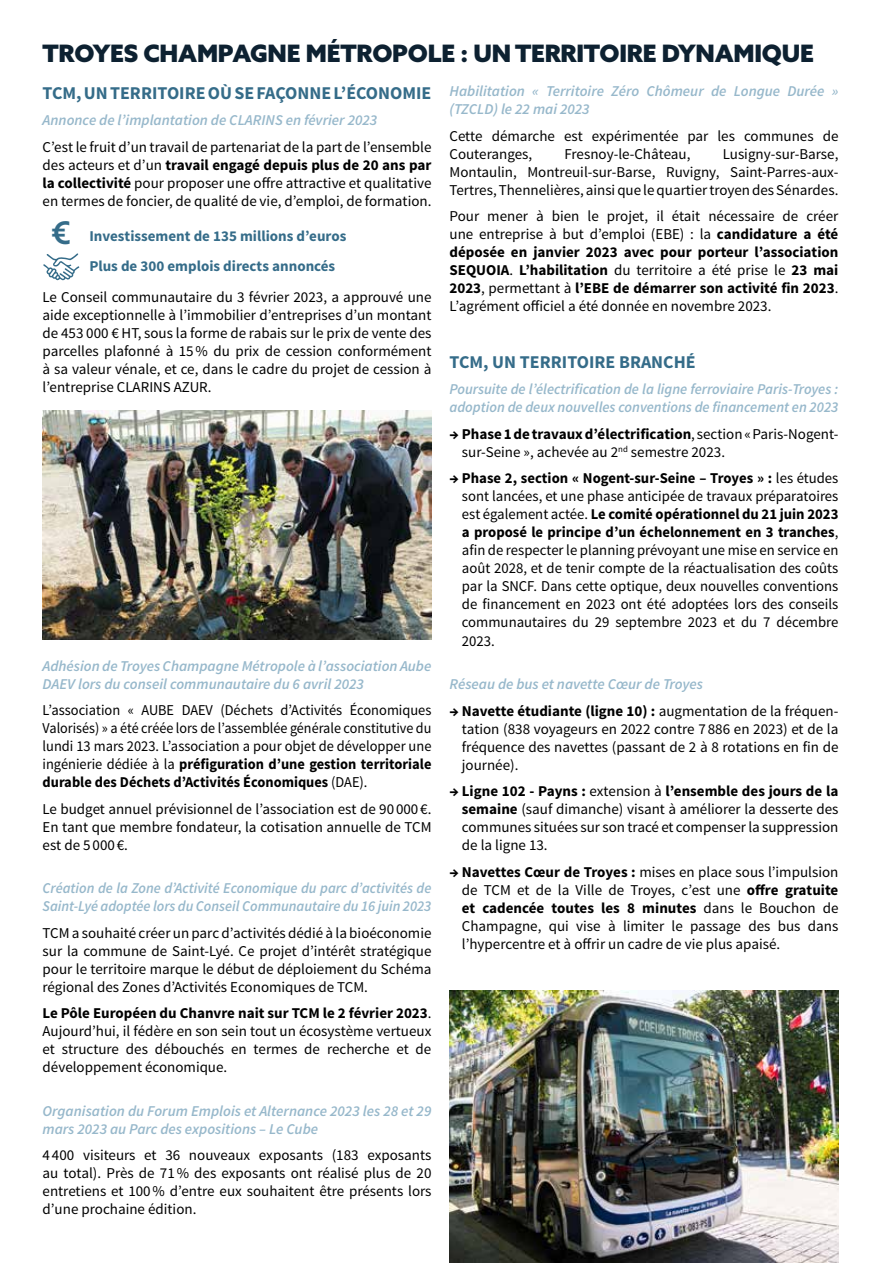
<style>
.page{position:relative;width:881px;height:1263px;background:#fff}
.page>*{position:absolute;margin:0;border:0;box-sizing:border-box;transform-origin:0 0}
.t1{font:500 31.2px "Azo Sans";color:#356c89}
.t2{font:900 24px "Azo Sans";letter-spacing:-.01em;color:#0d2131}
.t3{font:700 18px "Source Sans Pro";color:#356c89}
.t4{font:15px/18px "Source Sans Pro";color:#000;text-align:justify}
.t5{font:italic 600 15px/18px "Source Sans Pro";color:#97b8cb}
.t6{font:15px/18px "Source Sans Pro";color:#000;text-align:justify;scale:.96 1}
.t7{font:italic 600 15px/18px "Source Sans Pro";color:#97b8cb;scale:.96 1}
.t8{font:700 15px/30.5px "Source Sans Pro";color:#356c89}
.s1{font-weight:700}
</style>
<div class="page">
<img style="left:43px;top:410px;width:388px;height:230px">
<img style="left:449px;top:991px;width:389px;height:272px">
<svg style="left:43px;top:253px;width:36px;height:27px"></svg>
<h2 class="t2" style="left:43px;top:37px;width:772px">TROYES CHAMPAGNE MÉTROPOLE : UN TERRITOIRE DYNAMIQUE</h2>
<p class="t3" style="left:43px;top:81px;width:390px">TCM, UN TERRITOIRE OÙ SE FAÇONNE L’ÉCONOMIE</p>
<p class="t5" style="left:43px;top:111px;width:336px">Annonce de l’implantation de CLARINS en février 2023</p>
<p class="t4" style="left:43px;top:138px;width:390px">C’est le fruit d’un travail de partenariat de la part de l’ensemble des acteurs et d’un <span class="s1">travail engagé depuis plus de 20 ans par la collectivité</span> pour proposer une offre attractive et qualitative en termes de foncier, de qualité de vie, d’emploi, de formation.</p>
<p class="t8" style="left:89px;top:221px;width:258px">Investissement de 135 millions d’euros<br>Plus de 300 emplois directs annoncés</p>
<p class="t4" style="left:43px;top:288px;width:390px">Le Conseil communautaire du 3 février 2023, a approuvé une aide exceptionnelle à l’immobilier d’entreprises d’un montant de 453 000 € HT, sous la forme de rabais sur le prix de vente des parcelles plafonné à 15% du prix de cession conformément à sa valeur vénale, et ce, dans le cadre du projet de cession à l’entreprise CLARINS AZUR.</p>
<h1 class="t1" style="left:52px;top:212px;width:20px">€</h1>
<p class="t5" style="left:43px;top:657px;width:390px">Adhésion de Troyes Champagne Métropole à l’association Aube<br>DAEV lors du conseil communautaire du 6 avril 2023</p>
<p class="t6" style="left:43px;top:701px;width:406px">L’association « AUBE DAEV (Déchets d’Activités Économiques Valorisés) » a été créée lors de l’assemblée générale constitutive du lundi 13 mars 2023. L’association a pour objet de développer une ingénierie dédiée à la <span class="s1">préfiguration d’une gestion territoriale durable des Déchets d’Activités Économiques</span> (DAE).</p>
<p class="t4" style="left:43px;top:800px;width:390px">Le budget annuel prévisionnel de l’association est de 90000 €.<br>En tant que membre fondateur, la cotisation annuelle de TCM est de 5 000 €.</p>
<p class="t7" style="left:43px;top:879px;width:406px">Création de la Zone d’Activité Economique du parc d’activités de<br>Saint-Lyé adoptée lors du Conseil Communautaire du 16 juin 2023</p>
<p class="t4" style="left:43px;top:924px;width:390px">TCM a souhaité créer un parc d’activités dédié à la bioéconomie sur la commune de Saint-Lyé. Ce projet d’intérêt stratégique pour le territoire marque le début de déploiement du Schéma régional des Zones d’Activités Economiques de TCM.</p>
<p class="t4" style="left:43px;top:1004px;width:390px"><span class="s1">Le Pôle Européen du Chanvre nait sur TCM le 2 février 2023</span>.<br>Aujourd’hui, il fédère en son sein tout un écosystème vertueux et structure des débouchés en termes de recherche et de développement économique.</p>
<p class="t5" style="left:43px;top:1102px;width:390px">Organisation du Forum Emplois et Alternance 2023 les 28 et 29 mars 2023 au Parc des expositions – Le Cube</p>
<p class="t4" style="left:43px;top:1146px;width:390px">4 400 visiteurs et 36 nouveaux exposants (183 exposants au total). Près de 71% des exposants ont réalisé plus de 20 entretiens et 100% d’entre eux souhaitent être présents lors d’une prochaine édition.</p>
<p class="t5" style="left:449px;top:82px;width:390px">Habilitation « Territoire Zéro Chômeur de Longue Durée » (TZCLD) le 22 mai 2023</p>
<p class="t4" style="left:449px;top:127px;width:390px">Cette démarche est expérimentée par les communes de<br>Couteranges,</p>
<p class="t4" style="left:564px;top:145px;width:127px">Fresnoy-le-Château,</p>
<p class="t4" style="left:449px;top:145px;width:390px;text-indent:273px">Lusigny-sur-Barse, Montaulin, Montreuil-sur-Barse, Ruvigny, Saint-Parres-aux-Tertres, Thennelières, ainsi que le quartier troyen des Sénardes.</p>
<p class="t4" style="left:449px;top:208px;width:390px">Pour mener à bien le projet, il était nécessaire de créer une entreprise à but d’emploi (EBE) : la <span class="s1">candidature a été déposée en janvier 2023 avec pour porteur l’association SEQUOIA</span>. <span class="s1">L’habilitation</span> du territoire a été prise le <span class="s1">23 mai 2023</span>, permettant à <span class="s1">l’EBE de démarrer son activité fin 2023</span>.<br>L’agrément officiel a été donnée en novembre 2023.</p>
<p class="t3" style="left:449px;top:350px;width:247px">TCM, UN TERRITOIRE BRANCHÉ</p>
<p class="t5" style="left:449px;top:380px;width:390px">Poursuite de l’électrification de la ligne ferroviaire Paris-Troyes : adoption de deux nouvelles conventions de financement en 2023</p>
<p class="t4" style="left:461px;top:425px;width:378px;text-indent:-12px"><span class="s1">→ Phase 1 de travaux d’électrification</span>, section « Paris-Nogent&shy;sur-Seine », achevée au 2<sup>nd</sup> semestre 2023.</p>
<p class="t4" style="left:461px;top:470px;width:378px;text-indent:-12px"><span class="s1">→ Phase 2, section « Nogent-sur-Seine – Troyes » :</span> les études sont lancées, et une phase anticipée de travaux préparatoires est également actée. <span class="s1">Le comité opérationnel du 21 juin 2023 a proposé le principe d’un échelonnement en 3 tranches</span>, afin de respecter le planning prévoyant une mise en service en août 2028, et de tenir compte de la réactualisation des coûts par la SNCF. Dans cette optique, deux nouvelles conventions de financement en 2023 ont été adoptées lors des conseils communautaires du 29 septembre 2023 et du 7 décembre 2023.</p>
<p class="t5" style="left:449px;top:675px;width:255px">Réseau de bus et navette Cœur de Troyes</p>
<p class="t4" style="left:461px;top:702px;width:378px;text-indent:-12px"><span class="s1">→ Navette étudiante (ligne 10) :</span> augmentation de la fréquen&shy;tation (838 voyageurs en 2022 contre 7886 en 2023) et de la fréquence des navettes (passant de 2 à 8 rotations en fin de journée).</p>
<p class="t4" style="left:461px;top:782px;width:378px;text-indent:-12px"><span class="s1">→ Ligne 102 - Payns :</span> extension à <span class="s1">l’ensemble des jours de la semaine</span> (sauf dimanche) visant à améliorer la desserte des communes situées sur son tracé et compenser la suppression de la ligne 13.</p>
<p class="t4" style="left:461px;top:863px;width:378px;text-indent:-12px"><span class="s1">→ Navettes Cœur de Troyes :</span> mises en place sous l’impulsion de TCM et de la Ville de Troyes, c’est une <span class="s1">offre gratuite et cadencée toutes les 8 minutes</span> dans le Bouchon de Champagne, qui vise à limiter le passage des bus dans l’hypercentre et à offrir un cadre de vie plus apaisé.</p>
</div>
